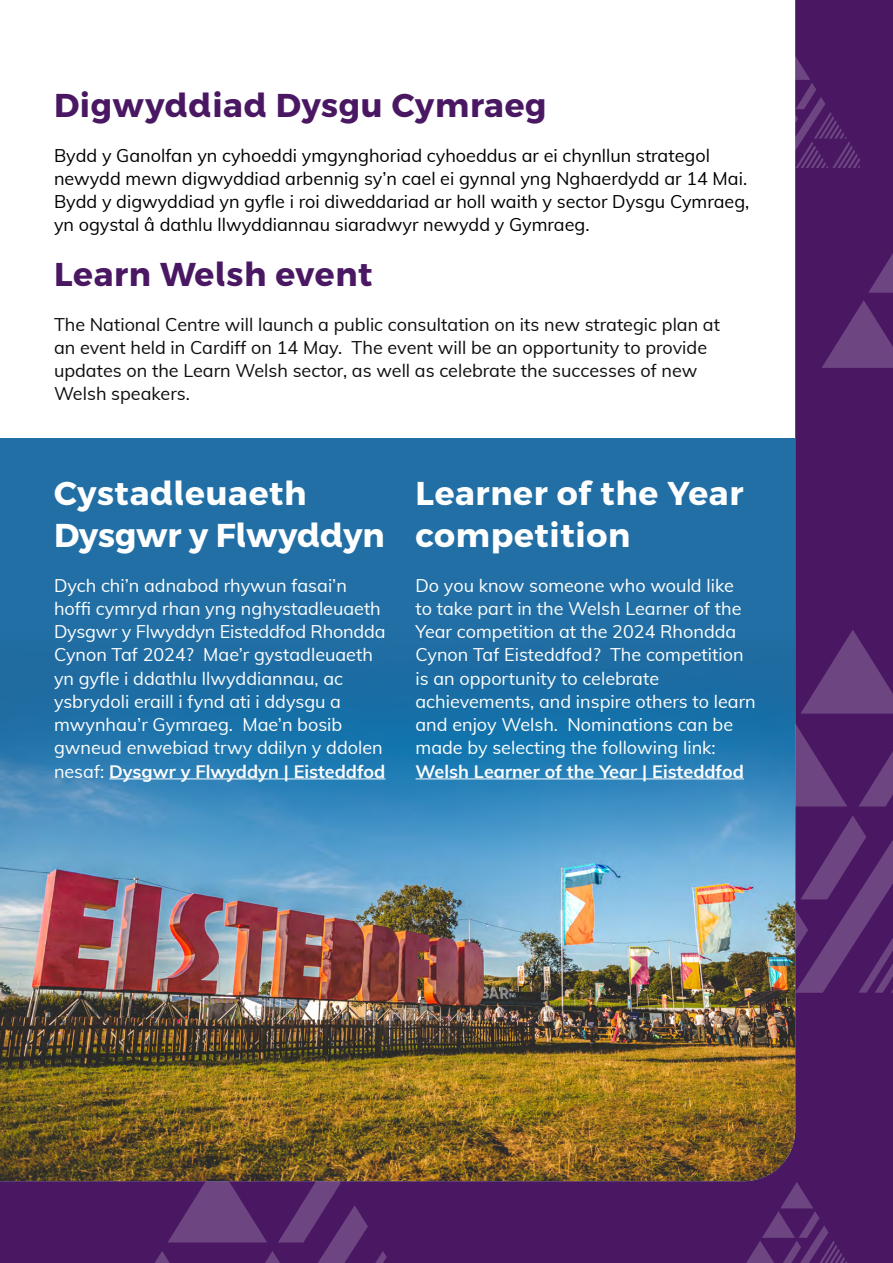
<style>
.page{position:relative;width:893px;height:1263px;background:#fff}
.page>*{position:absolute;margin:0;border:0;box-sizing:border-box;transform-origin:0 0}
.t1{font:700 33px/42px "Cymraeg";letter-spacing:.02em;color:#fff}
.t2{font:700 33px "Cymraeg";letter-spacing:.02em;color:#4a1863}
.t3{font:18px/23.2px "Muli";color:#fff}
.t4{font:18px/23.2px "Muli";color:#000}
.t5{font:18px/23.2px "Muli";color:#0d0d0d}
.t6{font:700 18px "Muli";color:#fff}
.s1{font-weight:700}
</style>
<div class="page">
<div style="left:795px;top:0;width:98px;height:1165px;background:#4a1863"></div>
<svg style="left:822px;top:300px;width:71px;height:68px"></svg>
<svg style="left:868px;top:253px;width:25px;height:40px"></svg>
<svg style="left:801px;top:630px;width:92px;height:84px"></svg>
<svg style="left:795px;top:722px;width:98px;height:271px"></svg>
<div style="left:0;top:1052px;width:893px;height:211px;background:#4a1863"></div>
<svg style="left:112px;top:1181px;width:275px;height:82px"></svg>
<div style="left:0;top:439px;width:795px;height:742px;background:#226fa5"></div>
<img style="left:0;top:701px;width:795px;height:480px">
<svg style="left:746px;top:1182px;width:101px;height:81px"></svg>
<svg style="left:795px;top:56px;width:65px;height:112px"></svg>
<hr style="left:109px;top:778px;width:276px;height:1px;background:#fff">
<hr style="left:415px;top:778px;width:329px;height:1px;background:#fff">
<h1 class="t2" style="left:54px;top:85px;width:494px">Digwyddiad Dysgu Cymraeg</h1>
<p class="t4" style="left:54px;top:143px;width:697px">Bydd y Ganolfan yn cyhoeddi ymgynghoriad cyhoeddus ar ei chynllun strategol newydd mewn digwyddiad arbennig sy’n cael ei gynnal yng Nghaerdydd ar 14 Mai.<br>Bydd y digwyddiad yn gyfle i roi diweddariad ar holl waith y sector Dysgu Cymraeg, yn ogystal â dathlu llwyddiannau siaradwyr newydd y Gymraeg.</p>
<h1 class="t2" style="left:54px;top:254px;width:320px">Learn Welsh event</h1>
<p class="t5" style="left:54px;top:312px;width:668px">The National Centre will launch a public consultation on its new strategic plan at an event held in Cardiff on 14 May. The event will be an opportunity to provide updates on the Learn Welsh sector, as well as celebrate the successes of new Welsh speakers.</p>
<h1 class="t1" style="left:54px;top:473px;width:332px">Cystadleuaeth<br>Dysgwr y Flwyddyn</h1>
<p class="t3" style="left:54px;top:573px;width:333px">Dych chi’n adnabod rhywun fasai’n hoffi cymryd rhan yng nghystadleuaeth Dysgwr y Flwyddyn Eisteddfod Rhondda Cynon Taf 2024? Mae’r gystadleuaeth yn gyfle i ddathlu llwyddiannau, ac ysbrydoli eraill i fynd ati i ddysgu a mwynhau’r Gymraeg. Mae’n bosib gwneud enwebiad trwy ddilyn y ddolen nesaf: <span class="s1">Dysgwr y Flwyddyn | Eisteddfod</span></p>
<h1 class="t1" style="left:415px;top:473px;width:329px">Learner of the Year competition</h1>
<p class="t3" style="left:415px;top:573px;width:342px">Do you know someone who would like<br>to take part in the Welsh Learner of the Year competition at the 2024 Rhondda Cynon Taf Eisteddfod? The competition is an opportunity to celebrate achievements, and inspire others to learn and enjoy Welsh. Nominations can be made by selecting the following link:</p>
<p class="t6" style="left:415px;top:758px;width:330px">Welsh Learner of the Year | Eisteddfod</p>
</div>
